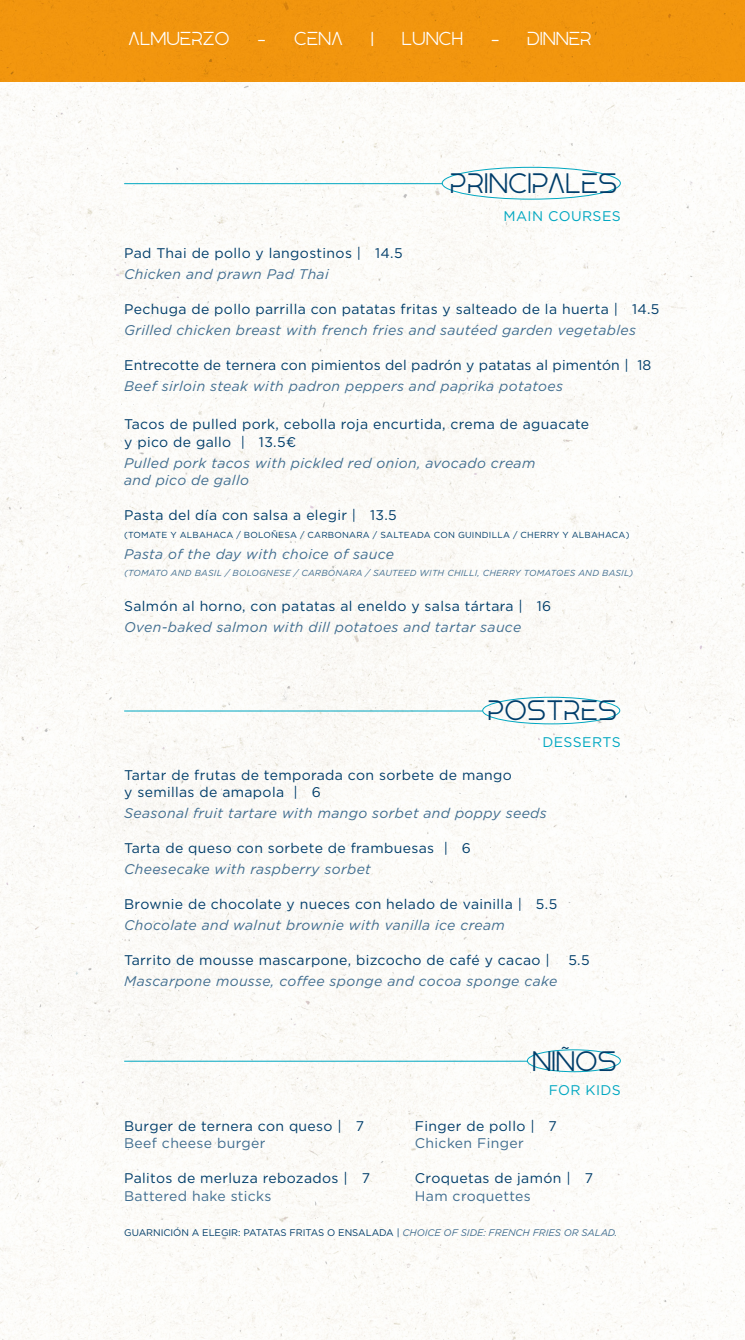
<style>
.page{position:relative;width:745px;height:1340px;background:#fff}
.page>*{position:absolute;margin:0;border:0;box-sizing:border-box;transform-origin:0 0}
.t1{font:26.25px "Caxo";letter-spacing:.03em;color:#003d6a}
.t2{font:17.5px "Caxo";letter-spacing:.03em;color:#fff}
.t3{font:14px "Gotham";letter-spacing:.025em;color:#003d6a}
.t4{font:italic 14px "Gotham";letter-spacing:.025em;color:#406d8f}
.t5{font:14px "Gotham";letter-spacing:.025em;color:#406d8f}
.t6{font:14px "Gotham";letter-spacing:.03em;color:#00a7c1}
.t7{font:9.62px "Gotham";letter-spacing:-.005em;color:#003d6a}
.t8{font:italic 8.75px "Gotham";letter-spacing:.025em;color:#406d8f}
.t9{font:8.75px "Gotham";letter-spacing:.025em;color:#003d6a}
.s1{font-style:italic;color:#406d8f}
</style>
<div class="page">
<img style="left:0;top:81px;width:744px;height:1258px">
<div style="left:441px;top:167px;width:179px;height:32px;border:1px solid #00a7c1;border-radius:50%"></div>
<div style="left:482px;top:697px;width:137px;height:27px;border:1px solid #00a7c1;border-radius:50%"></div>
<div style="left:526px;top:1049px;width:94px;height:23px;border:1px solid #00a7c1;border-radius:50%"></div>
<hr style="left:124px;top:183px;width:318px;height:1px;background:#00a7c1">
<hr style="left:124px;top:710px;width:358px;height:1px;background:#00a7c1">
<hr style="left:124px;top:1060px;width:403px;height:1px;background:#00a7c1">
<div style="left:0;top:0;width:744px;height:81px;background:#f1950e"></div>
<p class="t2" style="left:128px;top:28px;width:102px">ALMUERZO</p>
<p class="t2" style="left:258px;top:28px;width:86px">- CENA</p>
<p class="t2" style="left:371px;top:28px;width:4px">|</p>
<p class="t2" style="left:402px;top:28px;width:62px">LUNCH</p>
<p class="t2" style="left:491px;top:28px;width:101px">- DINNER</p>
<p class="t1" style="left:450px;top:168px;width:168px">PRINCIPALES</p>
<p class="t6" style="left:503px;top:207px;width:119px">MAIN COURSES</p>
<p class="t3" style="left:124px;top:244px;width:280px">Pad Thai de pollo y langostinos | 14.5</p>
<p class="t4" style="left:124px;top:265px;width:206px">Chicken and prawn Pad Thai</p>
<p class="t3" style="left:124px;top:300px;width:536px">Pechuga de pollo parrilla con patatas fritas y salteado de la huerta | 14.5</p>
<p class="t4" style="left:124px;top:321px;width:513px">Grilled chicken breast with french fries and sautéed garden vegetables</p>
<p class="t3" style="left:124px;top:356px;width:528px">Entrecotte de ternera con pimientos del padrón y patatas al pimentón | 18</p>
<p class="t4" style="left:124px;top:377px;width:440px">Beef sirloin steak with padron peppers and paprika potatoes</p>
<p class="t3" style="left:124px;top:415px;width:466px">Tacos de pulled pork, cebolla roja encurtida, crema de aguacate</p>
<p class="t3" style="left:124px;top:433px;width:173px">y pico de gallo | 13.5€</p>
<p class="t4" style="left:124px;top:454px;width:412px">Pulled pork tacos with pickled red onion, avocado cream</p>
<p class="t4" style="left:124px;top:471px;width:126px">and pico de gallo</p>
<p class="t3" style="left:124px;top:506px;width:274px">Pasta del día con salsa a elegir | 13.5</p>
<p class="t9" style="left:124px;top:529px;width:506px">(TOMATE Y ALBAHACA / BOLOÑESA / CARBONARA / SALTEADA CON GUINDILLA / CHERRY Y ALBAHACA)</p>
<p class="t4" style="left:124px;top:545px;width:271px">Pasta of the day with choice of sauce</p>
<p class="t8" style="left:124px;top:567px;width:510px">(TOMATO AND BASIL / BOLOGNESE / CARBONARA / SAUTEED WITH CHILLI, CHERRY TOMATOES AND BASIL)</p>
<p class="t3" style="left:124px;top:597px;width:428px">Salmón al horno, con patatas al eneldo y salsa tártara | 16</p>
<p class="t4" style="left:124px;top:618px;width:398px">Oven-baked salmon with dill potatoes and tartar sauce</p>
<p class="t1" style="left:487px;top:695px;width:130px">POSTRES</p>
<p class="t6" style="left:542px;top:732px;width:80px">DESSERTS</p>
<p class="t3" style="left:124px;top:765px;width:389px">Tartar de frutas de temporada con sorbete de mango</p>
<p class="t3" style="left:124px;top:783px;width:198px">y semillas de amapola | 6</p>
<p class="t4" style="left:124px;top:804px;width:424px">Seasonal fruit tartare with mango sorbet and poppy seeds</p>
<p class="t3" style="left:124px;top:839px;width:348px">Tarta de queso con sorbete de frambuesas | 6</p>
<p class="t4" style="left:124px;top:860px;width:248px">Cheesecake with raspberry sorbet</p>
<p class="t3" style="left:124px;top:895px;width:434px">Brownie de chocolate y nueces con helado de vainilla | 5.5</p>
<p class="t4" style="left:124px;top:916px;width:382px">Chocolate and walnut brownie with vanilla ice cream</p>
<p class="t3" style="left:124px;top:951px;width:427px">Tarrito de mousse mascarpone, bizcocho de café y cacao |</p>
<p class="t3" style="left:568px;top:951px;width:23px">5.5</p>
<p class="t4" style="left:124px;top:972px;width:434px">Mascarpone mousse, coffee sponge and cocoa sponge cake</p>
<p class="t1" style="left:532px;top:1045px;width:85px">NIÑOS</p>
<p class="t3" style="left:124px;top:1116px;width:241px">Burger de ternera con queso | 7</p>
<p class="t5" style="left:124px;top:1134px;width:143px">Beef cheese burger</p>
<p class="t3" style="left:124px;top:1169px;width:247px">Palitos de merluza rebozados | 7</p>
<p class="t5" style="left:124px;top:1186px;width:149px">Battered hake sticks</p>
<p class="t6" style="left:548px;top:1080px;width:74px">FOR KIDS</p>
<p class="t3" style="left:414px;top:1116px;width:143px">Finger de pollo | 7</p>
<p class="t5" style="left:414px;top:1134px;width:110px">Chicken Finger</p>
<p class="t3" style="left:414px;top:1169px;width:179px">Croquetas de jamón | 7</p>
<p class="t5" style="left:414px;top:1186px;width:117px">Ham croquettes</p>
<p class="t7" style="left:124px;top:1225px;width:494px">GUARNICIÓN A ELEGIR: PATATAS FRITAS O ENSALADA | <span class="s1">CHOICE OF SIDE: FRENCH FRIES OR SALAD.</span></p>
</div>
